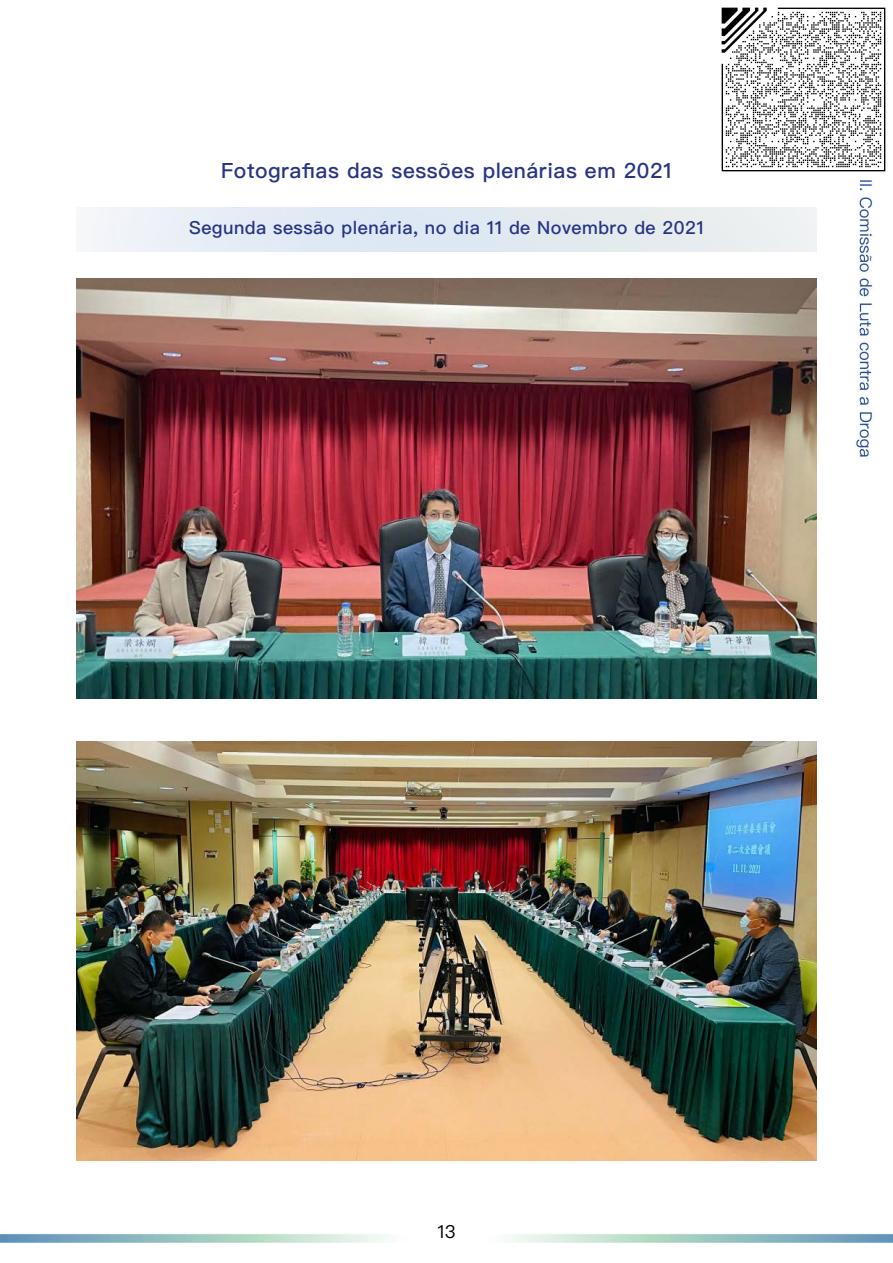
<style>
.page{position:relative;width:893px;height:1263px;background:#fff}
.page>*{position:absolute;margin:0;border:0;box-sizing:border-box;transform-origin:0 0}
.t1{font:500 21px "Ping Fang TC";letter-spacing:.025em;color:#273583}
.t2{font:500 18px "Ping Fang TC";letter-spacing:.025em;color:#273583}
.t3{font:18px "Ping Fang HK";color:#000}
</style>
<div class="page">
<img style="left:0;top:180px;width:893px;height:1063px">
<img style="left:77px;top:208px;width:739px;height:43px">
<img style="left:77px;top:741px;width:739px;height:420px">
<img style="left:77px;top:279px;width:739px;height:419px">
<img style="left:721px;top:7px;width:165px;height:165px">
<p class="t1" style="left:221px;top:157px;width:452px">Fotografias das sessões plenárias em 2021</p>
<p class="t2" style="left:189px;top:216px;width:516px">Segunda sessão plenária, no dia 11 de Novembro de 2021</p>
<p class="t3" style="left:437px;top:1220px;width:20px">13</p>
</div>
